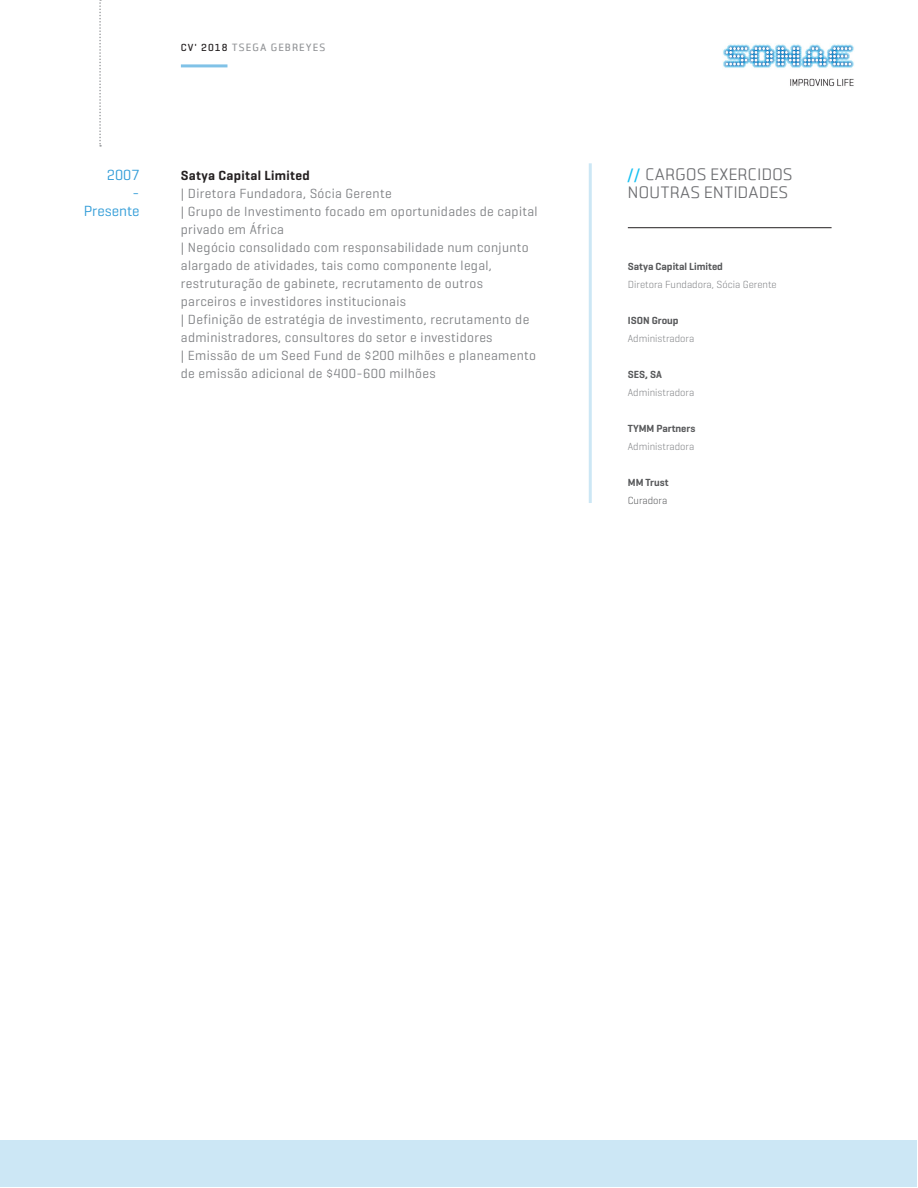
<style>
.page{position:relative;width:918px;height:1188px;background:#fff}
.page>*{position:absolute;margin:0;border:0;box-sizing:border-box;transform-origin:0 0}
.t1{font:16.5px/18px "Sonae";letter-spacing:.025em;color:#6c6d70}
.t2{font:15px "Geogrotesque";color:#339dd8}
.t3{font:13.5px/18px "Geogrotesque";letter-spacing:.025em;color:#808285}
.t4{font:600 13.5px "Geogrotesque";letter-spacing:.025em;color:#231f20}
.t5{font:300 10.5px "Geogrotesque";color:#808285}
.t6{font:600 10.5px "Geogrotesque";color:#57585a}
.t7{font:700 10.5px "Sonae";letter-spacing:.1em;color:#939598}
.t8{font:300 10.5px "Geogrotesque";color:#57585a}
.s1{font-family:"Geogrotesque";font-weight:500;color:#231f20}
.s2{font-weight:700;color:#15c0f2}
</style>
<div class="page">
<div style="left:1px;top:1140px;width:916px;height:47px;background:#cce7f5"></div>
<img style="left:723px;top:44px;width:131px;height:43px">
<svg style="left:99px;top:0;width:2px;height:147px"></svg>
<hr style="left:628px;top:227px;width:204px;height:1px;background:#231f20">
<hr style="left:589px;top:163px;width:3px;height:340px;background:#cce7f5">
<hr style="left:181px;top:64px;width:46px;height:3px;background:#80c2e7">
<p class="t7" style="left:181px;top:42px;width:146px"><span class="s1">CV' 2018</span> TSEGA GEBREYES</p>
<p class="t2" style="left:107px;top:166px;width:34px">2007</p>
<p class="t2" style="left:133px;top:184px;width:8px">-</p>
<p class="t2" style="left:84px;top:202px;width:57px">Presente</p>
<p class="t4" style="left:181px;top:167px;width:131px">Satya Capital Limited</p>
<p class="t3" style="left:181px;top:184px;width:212px">| Diretora Fundadora, Sócia Gerente</p>
<p class="t3" style="left:181px;top:202px;width:358px">| Grupo de Investimento focado em oportunidades de capital privado em África</p>
<p class="t3" style="left:181px;top:238px;width:349px">| Negócio consolidado com responsabilidade num conjunto alargado de atividades, tais como componente legal, restruturação de gabinete, recrutamento de outros parceiros e investidores institucionais</p>
<p class="t3" style="left:181px;top:310px;width:350px">| Definição de estratégia de investimento, recrutamento de administradores, consultores do setor e investidores</p>
<p class="t3" style="left:181px;top:346px;width:357px">| Emissão de um Seed Fund de $200 milhões e planeamento de emissão adicional de $400-600 milhões</p>
<p class="t1" style="left:628px;top:166px;width:166px"><span class="s2">//</span> CARGOS EXERCIDOS<br>NOUTRAS ENTIDADES</p>
<p class="t6" style="left:628px;top:260px;width:97px">Satya Capital Limited</p>
<p class="t5" style="left:628px;top:278px;width:150px">Diretora Fundadora, Sócia Gerente</p>
<p class="t6" style="left:628px;top:314px;width:52px">ISON Group</p>
<p class="t5" style="left:628px;top:332px;width:68px">Administradora</p>
<p class="t6" style="left:628px;top:368px;width:36px">SES, SA</p>
<p class="t5" style="left:628px;top:386px;width:68px">Administradora</p>
<p class="t6" style="left:628px;top:422px;width:69px">TYMM Partners</p>
<p class="t5" style="left:628px;top:440px;width:68px">Administradora</p>
<p class="t6" style="left:628px;top:476px;width:42px">MM Trust</p>
<p class="t8" style="left:628px;top:494px;width:41px">Curadora</p>
</div>
